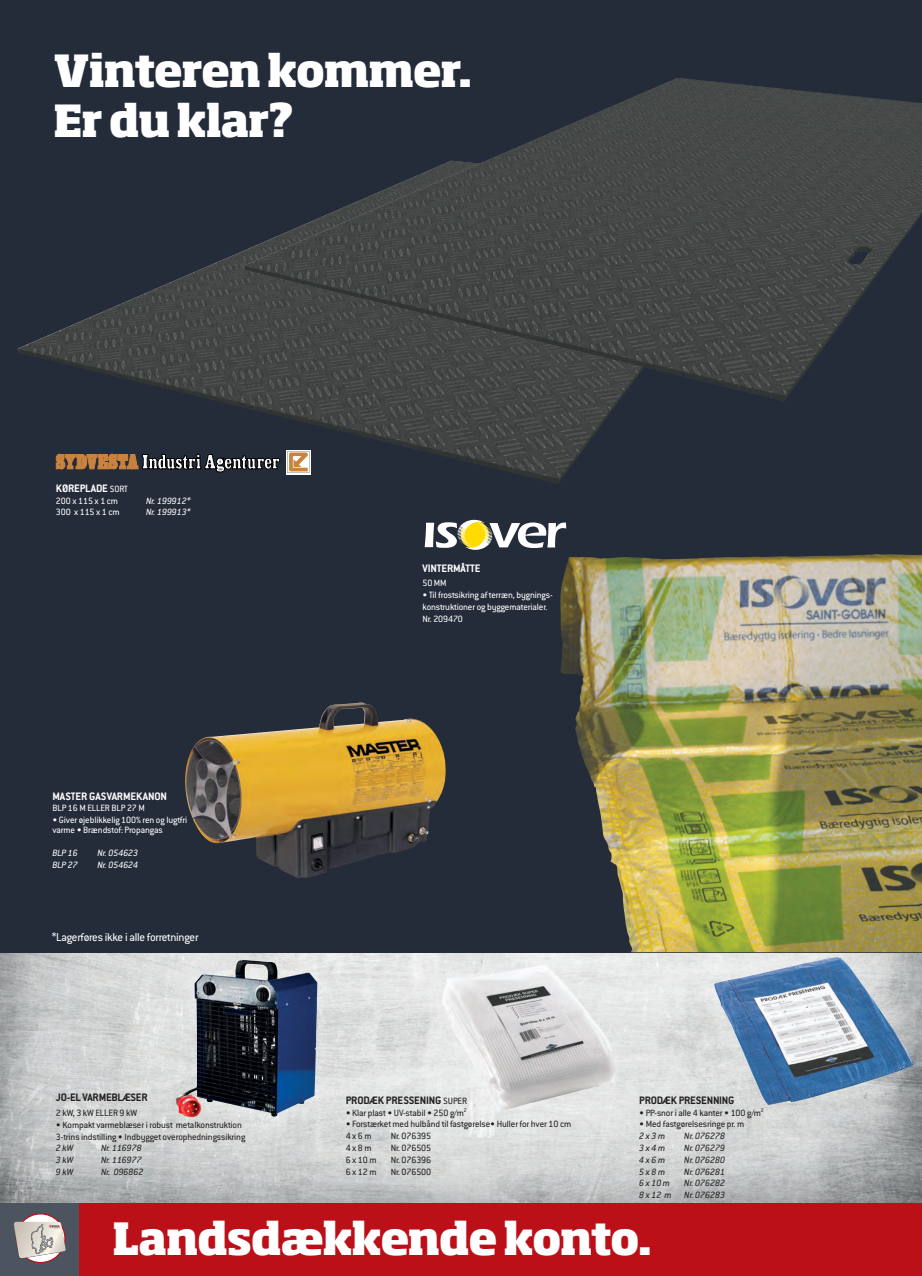
<style>
.page{position:relative;width:922px;height:1276px;background:#fff}
.page>*{position:absolute;margin:0;border:0;box-sizing:border-box;transform-origin:0 0}
.t1{font:800 43.88px "Soho Std";letter-spacing:-.05em;color:#fff}
.t2{font:800 43.75px/50px "Soho Std";letter-spacing:-.04em;color:#fff}
.t3{font:12.5px "Conduit ITC Std";letter-spacing:-.02em;color:#fff}
.t4{font:700 11.88px "Conduit ITC Std";letter-spacing:-.02em;color:#231f20}
.t5{font:700 11.88px "Conduit ITC Std";letter-spacing:-.01em;color:#fff}
.t6{font:10px/11.8px "Conduit ITC Std";letter-spacing:-.01em;color:#231f20}
.t7{font:10px/11.8px "Conduit ITC Std";letter-spacing:-.01em;color:#fff}
.t8{font:italic 10px/11.8px "Conduit ITC Std";letter-spacing:-.01em;color:#231f20;text-align:right}
.t9{font:italic 10px "Conduit ITC Std";letter-spacing:-.01em;color:#fff}
.s1{font-weight:400;font-size:10px}
</style>
<div class="page">
<img style="left:0;top:952px;width:921px;height:252px">
<div style="left:0;top:0;width:921px;height:952px;background:#242b39"></div>
<img style="left:18px;top:250px;width:600px;height:234px">
<img style="left:244px;top:78px;width:677px;height:323px">
<img style="left:560px;top:554px;width:361px;height:398px">
<img style="left:185px;top:702px;width:261px;height:176px">
<div style="left:78px;top:1204px;width:843px;height:72px;background:#bb1018"></div>
<div style="left:0;top:1204px;width:78px;height:72px;background:#4c545f"></div>
<svg style="left:16px;top:1213px;width:49px;height:49px"></svg>
<svg style="left:14px;top:1221px;width:52px;height:42px;background:#bfb5b1"></svg>
<svg style="left:424px;top:519px;width:142px;height:31px"></svg>
<img style="left:714px;top:957px;width:199px;height:148px">
<img style="left:442px;top:965px;width:174px;height:146px">
<svg style="left:286px;top:450px;width:24px;height:24px"></svg>
<svg style="left:287px;top:451px;width:22px;height:22px"></svg>
<svg style="left:56px;top:454px;width:224px;height:18px"></svg>
<img style="left:176px;top:960px;width:141px;height:157px">
<h2 class="t2" style="left:53px;top:45px;width:421px">Vinteren kommer.<br>Er du klar?</h2>
<p class="t5" style="left:56px;top:481px;width:73px">KØREPLADE <span class="s1">SORT</span></p>
<p class="t7" style="left:56px;top:494px;width:64px">200 x 115 x 1 cm</p>
<p class="t9" style="left:146px;top:494px;width:46px">Nr. 199912*</p>
<p class="t7" style="left:56px;top:506px;width:65px">300 x 115 x 1 cm</p>
<p class="t9" style="left:146px;top:506px;width:46px">Nr. 199913*</p>
<p class="t5" style="left:52px;top:789px;width:116px">MASTER GASVARMEKANON</p>
<p class="t7" style="left:52px;top:801px;width:94px">BLP 16 M ELLER BLP 27 M</p>
<p class="t7" style="left:52px;top:814px;width:136px;line-height:10px">• Giver øjeblikkelig 100% ren og lugtfri varme • Brændstof: Propangas</p>
<p class="t9" style="left:52px;top:847px;width:27px">BLP 16</p>
<p class="t9" style="left:97px;top:847px;width:42px">Nr. 054623</p>
<p class="t9" style="left:52px;top:859px;width:27px">BLP 27</p>
<p class="t9" style="left:97px;top:859px;width:42px">Nr. 054624</p>
<p class="t3" style="left:52px;top:929px;width:148px">*Lagerføres ikke i alle forretninger</p>
<p class="t4" style="left:56px;top:1090px;width:93px">JO-EL VARMEBLÆSER</p>
<p class="t6" style="left:56px;top:1106px;width:83px">2 kW, 3 kW ELLER 9 kW</p>
<p class="t6" style="left:56px;top:1118px;width:191px">• Kompakt varmeblæser i robust metalkonstruktion<br>3-trins indstilling • Indbygget overophedningssikring</p>
<p class="t8" style="left:56px;top:1142px;width:19px">2 kW</p>
<p class="t8" style="left:101px;top:1142px;width:42px">Nr. 116978</p>
<p class="t8" style="left:56px;top:1153px;width:19px">3 kW</p>
<p class="t8" style="left:101px;top:1153px;width:42px">Nr. 116977</p>
<p class="t8" style="left:56px;top:1165px;width:19px">9 kW</p>
<p class="t8" style="left:101px;top:1165px;width:44px">Nr. 096862</p>
<p class="t5" style="left:422px;top:560px;width:60px">VINTERMÅTTE</p>
<p class="t7" style="left:422px;top:577px;width:26px">50 MM</p>
<p class="t7" style="left:422px;top:589px;width:132px">• Til frostsikring af terræn, bygnings&shy;konstruktioner og byggematerialer.<br>Nr. 209470</p>
<p class="t4" style="left:345px;top:1093px;width:123px">PRODÆK PRESSENING <span class="s1">SUPER</span></p>
<p class="t6" style="left:345px;top:1106px;width:123px">• Klar plast • UV-stabil • 250 g/m<sup>2</sup></p>
<p class="t6" style="left:345px;top:1118px;width:227px">• Forstærket med hulbånd til fastgørelse• Huller for hver 10 cm<br>4 x 6 m</p>
<p class="t6" style="left:390px;top:1130px;width:42px">Nr. 076395</p>
<p class="t6" style="left:345px;top:1141px;width:28px">4 x 8 m</p>
<p class="t6" style="left:390px;top:1141px;width:42px">Nr. 076505</p>
<p class="t6" style="left:345px;top:1153px;width:32px">6 x 10 m</p>
<p class="t6" style="left:390px;top:1153px;width:42px">Nr. 076396</p>
<p class="t6" style="left:345px;top:1165px;width:32px">6 x 12 m</p>
<p class="t6" style="left:390px;top:1165px;width:42px">Nr. 076500</p>
<p class="t4" style="left:639px;top:1093px;width:97px">PRODÆK PRESENNING</p>
<p class="t6" style="left:639px;top:1106px;width:126px">• PP-snor i alle 4 kanter • 100 g/m<sup>2</sup></p>
<p class="t6" style="left:639px;top:1118px;width:106px">• Med fastgørelsesringe pr. m</p>
<p class="t8" style="left:639px;top:1130px;width:27px">2 x 3 m</p>
<p class="t8" style="left:684px;top:1130px;width:42px">Nr. 076278</p>
<p class="t8" style="left:639px;top:1141px;width:27px">3 x 4 m</p>
<p class="t8" style="left:684px;top:1141px;width:42px">Nr. 076279</p>
<p class="t8" style="left:639px;top:1153px;width:27px">4 x 6 m</p>
<p class="t8" style="left:684px;top:1153px;width:42px">Nr. 076280</p>
<p class="t8" style="left:639px;top:1165px;width:27px">5 x 8 m</p>
<p class="t8" style="left:684px;top:1165px;width:42px">Nr. 076281</p>
<p class="t8" style="left:639px;top:1177px;width:32px">6 x 10 m</p>
<p class="t8" style="left:639px;top:1177px;width:87px">Nr. 076282<br>8 x 12 m Nr. 076283</p>
<h1 class="t1" style="left:112px;top:1210px;width:541px">Landsdækkende konto.</h1>
</div>
